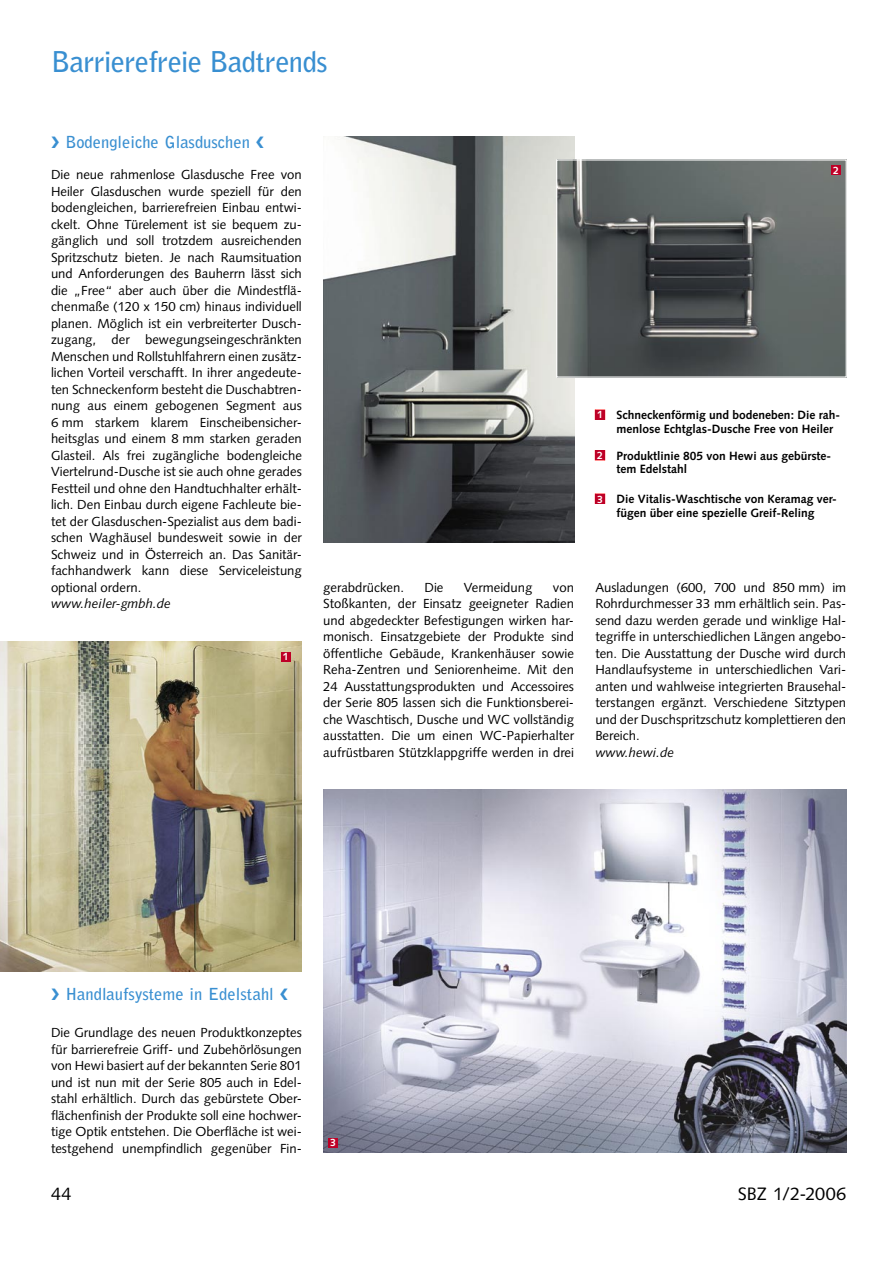
<style>
.page{position:relative;width:893px;height:1263px;background:#fff}
.page>*{position:absolute;margin:0;border:0;box-sizing:border-box;transform-origin:0 0}
.t1{font:700 28.5px "Bell Gothic Std";letter-spacing:-.02em;color:#398fd1}
.t2{font:18px "Syntax LT Std";letter-spacing:.01em;color:#000}
.SBZ_14-Meldungen_Dachzeile{font:700 16.5px "Bell Gothic Std";color:#398fd1}
.SBZ_05-Grundtext{font:13.2px/16.5px "Syntax LT Std";color:#000;text-align:justify}
.SBZ_05-Grundtext-2{font:italic 13.2px "Syntax LT Std";color:#000}
.SBZ_12-Bildunterschrift{font:700 12px/13.5px "Syntax LT Std";color:#000}
.SBZ_12-Bildunterschrift-2{font:700 10.5px "Syntax LT Std";color:#fff}
</style>
<div class="page">
<img style="left:323px;top:136px;width:251px;height:406px">
<img style="left:558px;top:161px;width:287px;height:215px">
<div style="left:556px;top:159px;width:291px;height:219px;border:1px solid #fff"></div>
<img style="left:323px;top:789px;width:523px;height:363px">
<img style="left:0;top:642px;width:302px;height:329px">
<svg style="left:595px;top:409px;width:10px;height:11px"></svg>
<svg style="left:595px;top:450px;width:10px;height:11px"></svg>
<svg style="left:595px;top:493px;width:10px;height:2px"></svg>
<div style="left:281px;top:652px;width:9px;height:9px;background:#be0027"></div>
<div style="left:328px;top:1138px;width:10px;height:9px;background:#be0027"></div>
<div style="left:831px;top:165px;width:10px;height:10px;background:#be0027"></div>
<div style="left:595px;top:410px;width:10px;height:9px;background:#be0027"></div>
<div style="left:595px;top:451px;width:10px;height:9px;background:#be0027"></div>
<div style="left:595px;top:495px;width:10px;height:9px;background:#be0027"></div>
<h1 class="t1" style="left:51px;top:45px;width:278px">Barrierefreie Badtrends</h1>
<p class="SBZ_14-Meldungen_Dachzeile" style="left:51px;top:132px;width:215px">❯ Bodengleiche Glasduschen ❮</p>
<p class="SBZ_05-Grundtext" style="left:51px;top:166px;width:252px">Die neue rahmenlose Glasdusche Free von Heiler Glasduschen wurde speziell für den bodengleichen, barrierefreien Einbau entwi&shy;ckelt. Ohne Türelement ist sie bequem zu&shy;gänglich und soll trotzdem ausreichenden Spritzschutz bieten. Je nach Raumsituation und Anforderungen des Bauherrn lässt sich die „Free“ aber auch über die Mindestflä&shy;chenmaße (120 x 150 cm) hinaus individuell planen. Möglich ist ein verbreiterter Dusch&shy;zugang, der bewegungseingeschränkten Menschen und Rollstuhlfahrern einen zusätz&shy;lichen Vorteil verschafft. In ihrer angedeute&shy;ten Schneckenform besteht die Duschabtren&shy;nung aus einem gebogenen Segment aus 6 mm starkem klarem Einscheibensicher&shy;heitsglas und einem 8 mm starken geraden Glasteil. Als frei zugängliche bodengleiche Viertelrund-Dusche ist sie auch ohne gerades Festteil und ohne den Handtuchhalter erhält&shy;lich. Den Einbau durch eigene Fachleute bie&shy;tet der Glasduschen-Spezialist aus dem badi&shy;schen Waghäusel bundesweit sowie in der Schweiz und in Österreich an. Das Sanitär&shy;fachhandwerk kann diese Serviceleistung optional ordern.</p>
<p class="SBZ_05-Grundtext-2" style="left:51px;top:596px;width:121px">www.heiler-gmbh.de</p>
<p class="SBZ_12-Bildunterschrift-2" style="left:283px;top:651px;width:7px">1</p>
<p class="SBZ_12-Bildunterschrift-2" style="left:833px;top:164px;width:7px">2</p>
<p class="SBZ_12-Bildunterschrift-2" style="left:597px;top:409px;width:7px">1</p>
<p class="SBZ_12-Bildunterschrift-2" style="left:597px;top:449px;width:7px">2</p>
<p class="SBZ_12-Bildunterschrift-2" style="left:597px;top:493px;width:7px">3</p>
<p class="SBZ_12-Bildunterschrift" style="left:617px;top:409px;width:225px">Schneckenförmig und bodeneben: Die rah&shy;menlose Echtglas-Dusche Free von Heiler</p>
<p class="SBZ_12-Bildunterschrift" style="left:617px;top:449px;width:216px">Produktlinie 805 von Hewi aus gebürste&shy;tem Edelstahl</p>
<p class="SBZ_12-Bildunterschrift" style="left:617px;top:493px;width:222px">Die Vitalis-Waschtische von Keramag ver&shy;fügen über eine spezielle Greif-Reling</p>
<p class="SBZ_05-Grundtext" style="left:323px;top:579px;width:82px">gerabdrücken.</p>
<p class="SBZ_05-Grundtext" style="left:425px;top:579px;width:20px">Die</p>
<p class="SBZ_05-Grundtext" style="left:464px;top:579px;width:70px">Vermeidung</p>
<p class="SBZ_05-Grundtext" style="left:323px;top:579px;width:252px;text-indent:230px">von Stoßkanten, der Einsatz geeigneter Radien und abgedeckter Befestigungen wirken har&shy;monisch. Einsatzgebiete der Produkte sind öffentliche Gebäude, Krankenhäuser sowie Reha-Zentren und Seniorenheime. Mit den 24 Ausstattungsprodukten und Accessoires der Serie 805 lassen sich die Funktionsberei&shy;che Waschtisch, Dusche und WC vollständig ausstatten. Die um einen WC-Papierhalter aufrüstbaren Stützklappgriffe werden in drei</p>
<p class="SBZ_05-Grundtext" style="left:595px;top:579px;width:252px">Ausladungen (600, 700 und 850 mm) im Rohrdurchmesser 33 mm erhältlich sein. Pas&shy;send dazu werden gerade und winklige Hal&shy;tegriffe in unterschiedlichen Längen angebo&shy;ten. Die Ausstattung der Dusche wird durch Handlaufsysteme in unterschiedlichen Vari&shy;anten und wahlweise integrierten Brausehal&shy;terstangen ergänzt. Verschiedene Sitztypen und der Duschspritzschutz komplettieren den Bereich.</p>
<p class="SBZ_05-Grundtext-2" style="left:595px;top:744px;width:80px">www.hewi.de</p>
<p class="SBZ_14-Meldungen_Dachzeile" style="left:51px;top:984px;width:239px">❯ Handlaufsysteme in Edelstahl ❮</p>
<p class="SBZ_05-Grundtext" style="left:51px;top:1024px;width:252px">Die Grundlage des neuen Produktkonzeptes für barrierefreie Griff- und Zubehörlösungen von Hewi basiert auf der bekannten Serie 801 und ist nun mit der Serie 805 auch in Edel&shy;stahl erhältlich. Durch das gebürstete Ober&shy;flächenfinish der Produkte soll eine hochwer&shy;tige Optik entstehen. Die Oberfläche ist wei&shy;testgehend unempfindlich gegenüber Fin-</p>
<p class="SBZ_12-Bildunterschrift-2" style="left:330px;top:1137px;width:7px">3</p>
<h2 class="t2" style="left:51px;top:1183px;width:22px">44</h2>
<h2 class="t2" style="left:738px;top:1183px;width:110px">SBZ 1/2-2006</h2>
</div>
